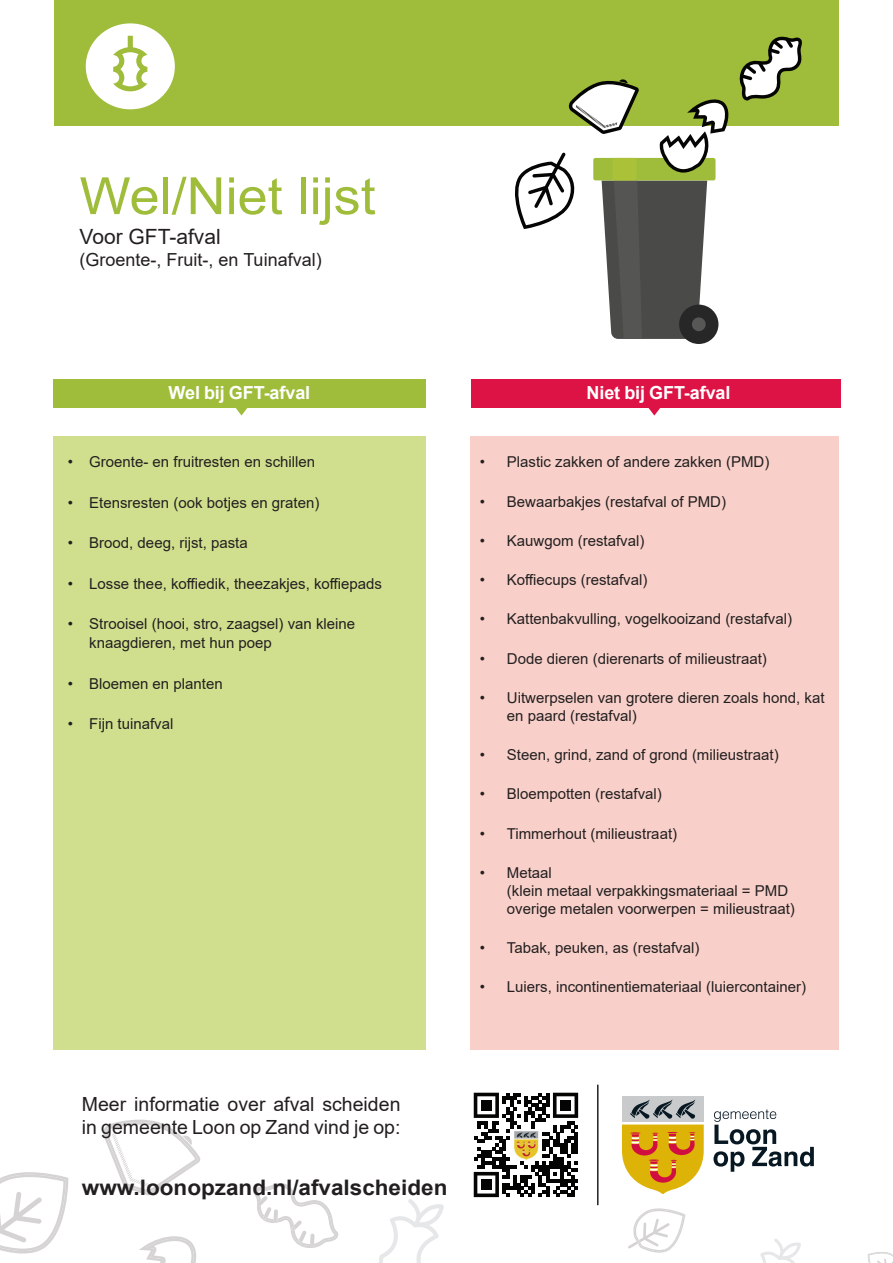
<style>
.page{position:relative;width:893px;height:1263px;background:#fff}
.page>*{position:absolute;margin:0;border:0;box-sizing:border-box;transform-origin:0 0}
.t1{font:51.3px "Arial";color:#9fbd3a;scale:1.05 1}
.t2{font:700 21.3px "Arial";color:#231f20;scale:1.05 1}
.t3{font:21px "Arial";color:#231f20}
.t4{font:19.5px/23.4px "Arial";color:#231f20}
.t5{font:700 18px "Arial";letter-spacing:-.005em;color:#fff}
.t6{font:18px "Arial";color:#231f20}
.t7{font:15px/18px "Arial";color:#231f20}
</style>
<div class="page">
<div style="left:470px;top:436px;width:368px;height:613px;background:#f8d0c9"></div>
<svg style="left:234px;top:407px;width:15px;height:8px"></svg>
<svg style="left:647px;top:407px;width:15px;height:8px"></svg>
<svg style="left:139px;top:1236px;width:57px;height:27px"></svg>
<svg style="left:103px;top:1120px;width:98px;height:75px"></svg>
<svg style="left:0;top:1172px;width:68px;height:81px"></svg>
<svg style="left:254px;top:1183px;width:84px;height:65px"></svg>
<svg style="left:628px;top:1208px;width:57px;height:45px"></svg>
<svg style="left:379px;top:1199px;width:65px;height:64px"></svg>
<svg style="left:868px;top:1252px;width:25px;height:11px"></svg>
<svg style="left:760px;top:1239px;width:41px;height:24px"></svg>
<div style="left:54px;top:0;width:785px;height:126px;background:#9fbd3a"></div>
<div style="left:679px;top:305px;width:39px;height:39px;background:#262726;border-radius:50%"></div>
<svg style="left:739px;top:36px;width:63px;height:64px"></svg>
<svg style="left:515px;top:79px;width:214px;height:260px"></svg>
<div style="left:622px;top:1096px;width:82px;height:25px;background:#c9cacc"></div>
<svg style="left:622px;top:1099px;width:82px;height:94px"></svg>
<svg style="left:713px;top:1109px;width:101px;height:63px"></svg>
<hr style="left:597px;top:1085px;width:1px;height:120px;background:#231f20">
<svg style="left:85px;top:23px;width:90px;height:87px"></svg>
<svg style="left:474px;top:1093px;width:104px;height:104px"></svg>
<div style="left:481px;top:1179px;width:11px;height:11px;background:#040503"></div>
<img style="left:511px;top:1129px;width:30px;height:31px">
<div style="left:53px;top:436px;width:373px;height:613px;background:#d0df8d"></div>
<div style="left:53px;top:379px;width:373px;height:28px;background:#9fbd3a"></div>
<div style="left:471px;top:379px;width:369px;height:28px;background:#dd1245"></div>
<h1 class="t1" style="left:80px;top:161px;width:283px">Wel/Niet lijst</h1>
<h3 class="t3" style="left:80px;top:222px;width:143px">Voor GFT-afval</h3>
<p class="t6" style="left:80px;top:247px;width:244px">(Groente-, Fruit-, en Tuinafval)</p>
<p class="t5" style="left:168px;top:380px;width:143px">Wel bij GFT-afval</p>
<p class="t7" style="left:68px;top:453px;width:249px">• Groente- en fruitresten en schillen</p>
<p class="t7" style="left:68px;top:493px;width:253px">• Etensresten (ook botjes en graten)</p>
<p class="t7" style="left:68px;top:534px;width:182px">• Brood, deeg, rijst, pasta</p>
<p class="t7" style="left:68px;top:574px;width:316px">• Losse thee, koffiedik, theezakjes, koffiepads</p>
<p class="t7" style="left:89px;top:614px;width:267px;line-height:19.2px;text-indent:-22px">• Strooisel (hooi, stro, zaagsel) van kleine knaagdieren, met hun poep</p>
<p class="t7" style="left:68px;top:674px;width:157px">• Bloemen en planten</p>
<p class="t7" style="left:68px;top:715px;width:107px">• Fijn tuinafval</p>
<p class="t5" style="left:587px;top:380px;width:145px">Niet bij GFT-afval</p>
<p class="t7" style="left:480px;top:453px;width:291px">• Plastic zakken of andere zakken (PMD)</p>
<p class="t7" style="left:480px;top:492px;width:248px">• Bewaarbakjes (restafval of PMD)</p>
<p class="t7" style="left:480px;top:531px;width:166px">• Kauwgom (restafval)</p>
<p class="t7" style="left:480px;top:571px;width:169px">• Koffiecups (restafval)</p>
<p class="t7" style="left:480px;top:610px;width:314px">• Kattenbakvulling, vogelkooizand (restafval)</p>
<p class="t7" style="left:480px;top:649px;width:289px">• Dode dieren (dierenarts of milieustraat)</p>
<p class="t7" style="left:507px;top:688px;width:319px;text-indent:-27px">• Uitwerpselen van grotere dieren zoals hond, kat en paard (restafval)</p>
<p class="t7" style="left:480px;top:746px;width:300px">• Steen, grind, zand of grond (milieustraat)</p>
<p class="t7" style="left:480px;top:785px;width:184px">• Bloempotten (restafval)</p>
<p class="t7" style="left:480px;top:824px;width:199px">• Timmerhout (milieustraat)</p>
<p class="t7" style="left:507px;top:863px;width:290px;text-indent:-27px">• Metaal<br>(klein metaal verpakkingsmateriaal = PMD overige metalen voorwerpen = milieustraat)</p>
<p class="t7" style="left:480px;top:939px;width:221px">• Tabak, peuken, as (restafval)</p>
<p class="t7" style="left:480px;top:978px;width:328px">• Luiers, incontinentiemateriaal (luiercontainer)</p>
<h3 class="t4" style="left:82px;top:1092px;width:320px">Meer informatie over afval scheiden in gemeente Loon op Zand vind je op:</h3>
<h2 class="t2" style="left:82px;top:1172px;width:350px">www.loonopzand.nl/afvalscheiden</h2>
</div>
